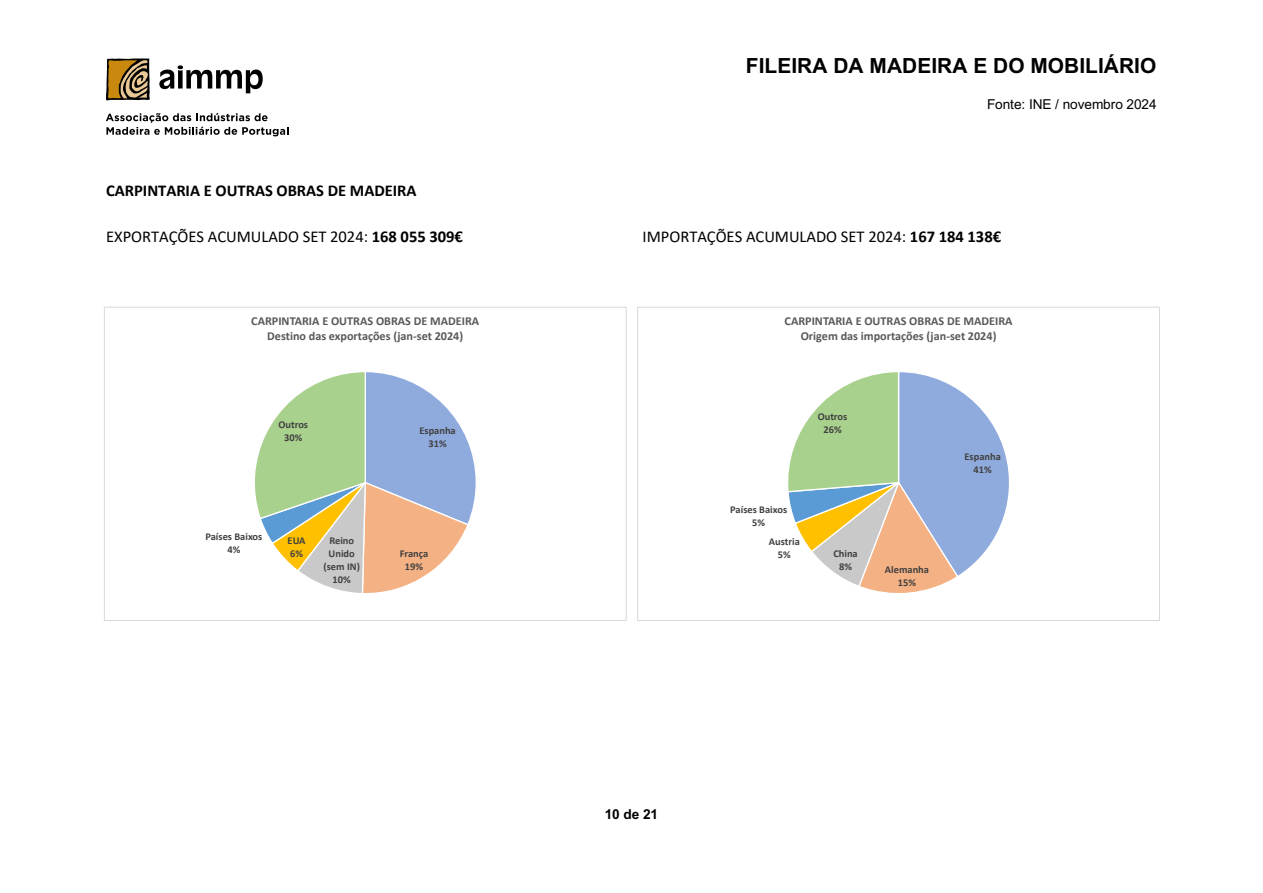
<style>
.page{position:relative;width:1263px;height:893px;background:#fff}
.page>*{position:absolute;margin:0;border:0;box-sizing:border-box;transform-origin:0 0}
.t1{font:700 20.85px "Arial";letter-spacing:.005em;color:#000}
.t2{font:16.5px "Calibri";color:#000}
.t3{font:700 16.5px "Calibri";color:#000}
.t4{font:13.65px "Arial";letter-spacing:-.005em;color:#000}
.t5{font:700 13.65px "Arial";color:#000}
.t6{font:700 12.15px/14.9px "Calibri";color:#595959;text-align:center}
.t7{font:700 10.5px/13px "Calibri";color:#404040;text-align:center}
.s1{font-weight:700}
</style>
<div class="page">
<svg style="left:255px;top:372px;width:221px;height:221px"></svg>
<div style="left:104px;top:307px;width:522px;height:314px;border:1px solid #d9d9d9"></div>
<svg style="left:788px;top:372px;width:221px;height:221px"></svg>
<div style="left:637px;top:307px;width:523px;height:314px;border:1px solid #d9d9d9"></div>
<svg style="left:106px;top:58px;width:44px;height:43px;background:#896e3c"></svg>
<svg style="left:159px;top:65px;width:104px;height:28px"></svg>
<svg style="left:106px;top:113px;width:182px;height:23px"></svg>
<p class="t1" style="left:746px;top:51px;width:412px">FILEIRA DA MADEIRA E DO MOBILIÁRIO</p>
<p class="t4" style="left:987px;top:95px;width:171px">Fonte: INE / novembro 2024</p>
<p class="t3" style="left:106px;top:179px;width:312px">CARPINTARIA E OUTRAS OBRAS DE MADEIRA</p>
<p class="t2" style="left:106px;top:225px;width:358px">EXPORTAÇÕES ACUMULADO SET 2024: <span class="s1">168 055 309€</span></p>
<p class="t2" style="left:643px;top:225px;width:360px">IMPORTAÇÕES ACUMULADO SET 2024: <span class="s1">167 184 138€</span></p>
<p class="t6" style="left:251px;top:313px;width:229px">CARPINTARIA E OUTRAS OBRAS DE MADEIRA<br>Destino das exportações (jan-set 2024)</p>
<p class="t6" style="left:784px;top:313px;width:229px">CARPINTARIA E OUTRAS OBRAS DE MADEIRA<br>Origem das importações (jan-set 2024)</p>
<p class="t7" style="left:278px;top:418px;width:31px">Outros<br>30%</p>
<p class="t7" style="left:419px;top:424px;width:38px">Espanha<br>31%</p>
<p class="t7" style="left:818px;top:410px;width:31px">Outros<br>26%</p>
<p class="t7" style="left:964px;top:450px;width:38px">Espanha<br>41%</p>
<p class="t7" style="left:730px;top:502px;width:58px">Países Baixos<br>5%</p>
<p class="t7" style="left:205px;top:530px;width:58px">Países Baixos<br>4%</p>
<p class="t7" style="left:288px;top:534px;width:19px;text-align:left">EUA<br>6%</p>
<p class="t7" style="left:323px;top:534px;width:38px">Reino<br>Unido (sem IN)<br>10%</p>
<p class="t7" style="left:400px;top:547px;width:30px">França<br>19%</p>
<p class="t7" style="left:769px;top:535px;width:33px">Austria<br>5%</p>
<p class="t7" style="left:833px;top:547px;width:26px">China<br>8%</p>
<p class="t7" style="left:885px;top:563px;width:46px">Alemanha<br>15%</p>
<p class="t5" style="left:605px;top:805px;width:55px">10 de 21</p>
</div>
